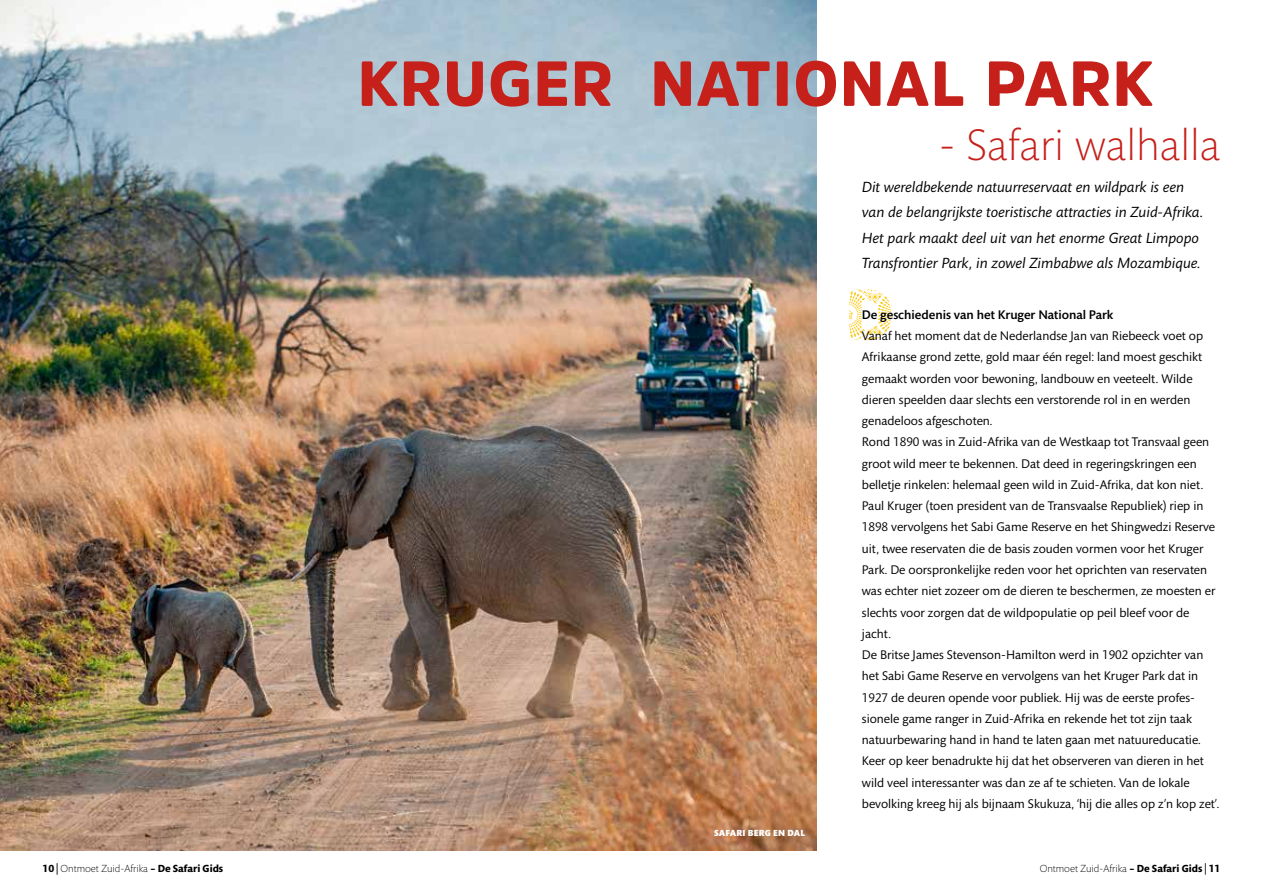
<style>
.page{position:relative;width:1263px;height:893px;background:#fff}
.page>*{position:absolute;margin:0;border:0;box-sizing:border-box;transform-origin:0 0}
.t1{font:900 63px "Amsi Pro";letter-spacing:.02em;color:#c6201b}
.t2{font:300 45px "Mundo Sans Std";color:#c6201b}
.t3{font:italic 15px/25.5px "Mundo Sans Std";color:#000}
.t4{font:12.75px/21.3px "Mundo Sans Std";color:#000}
.t5{font:500 12.75px "Mundo Sans Std";color:#000}
.t6{font:300 10.5px "Mundo Sans Std";color:#000}
.t7{font:900 9px "Mundo Sans Std";letter-spacing:.025em;color:#fff}
.s1{font-weight:700}
.s2{font-weight:500}
</style>
<div class="page">
<img style="left:0;top:0;width:816px;height:850px">
<img style="left:849px;top:289px;width:42px;height:51px">
<h1 class="t1" style="left:358px;top:40px;width:797px">KRUGER NATIONAL PARK</h1>
<h2 class="t2" style="left:939px;top:121px;width:283px">- Safari walhalla</h2>
<p class="t3" style="left:862px;top:174px;width:343px">Dit wereldbekende natuurreservaat en wildpark is een van de belangrijkste toeristische attracties in Zuid-Afrika.<br>Het park maakt deel uit van het enorme Great Limpopo Transfrontier Park, in zowel Zimbabwe als Mozambique.</p>
<p class="t5" style="left:862px;top:308px;width:253px">De geschiedenis van het Kruger National Park</p>
<p class="t4" style="left:862px;top:326px;width:359px">Vanaf het moment dat de Nederlandse Jan van Riebeeck voet op Afrikaanse grond zette, gold maar één regel: land moest geschikt gemaakt worden voor bewoning, landbouw en veeteelt. Wilde dieren speelden daar slechts een verstorende rol in en werden genadeloos afgeschoten.<br>Rond 1890 was in Zuid-Afrika van de Westkaap tot Transvaal geen groot wild meer te bekennen. Dat deed in regeringskringen een belletje rinkelen: helemaal geen wild in Zuid-Afrika, dat kon niet.<br>Paul Kruger (toen president van de Transvaalse Republiek) riep in 1898 vervolgens het Sabi Game Reserve en het Shingwedzi Reserve uit, twee reservaten die de basis zouden vormen voor het Kruger Park. De oorspronkelijke reden voor het oprichten van reservaten was echter niet zozeer om de dieren te beschermen, ze moesten er slechts voor zorgen dat de wildpopulatie op peil bleef voor de jacht.<br>De Britse James Stevenson-Hamilton werd in 1902 opzichter van het Sabi Game Reserve en vervolgens van het Kruger Park dat in 1927 de deuren opende voor publiek. Hij was de eerste profes&shy;sionele game ranger in Zuid-Afrika en rekende het tot zijn taak natuurbewaring hand in hand te laten gaan met natuureducatie.<br>Keer op keer benadrukte hij dat het observeren van dieren in het wild veel interessanter was dan ze af te schieten. Van de lokale bevolking kreeg hij als bijnaam Skukuza, ‘hij die alles op z’n kop zet’.</p>
<p class="t7" style="left:714px;top:828px;width:92px">SAFARI BERG EN DAL</p>
<p class="t6" style="left:43px;top:863px;width:182px"><span class="s1">10</span> <span class="s2">|</span> Ontmoet Zuid-Afrika <span class="s1">– De Safari Gids</span></p>
<p class="t6" style="left:1040px;top:863px;width:182px">Ontmoet Zuid-Afrika <span class="s1">– De Safari Gids</span> <span class="s2">|</span> <span class="s1">11</span></p>
</div>
